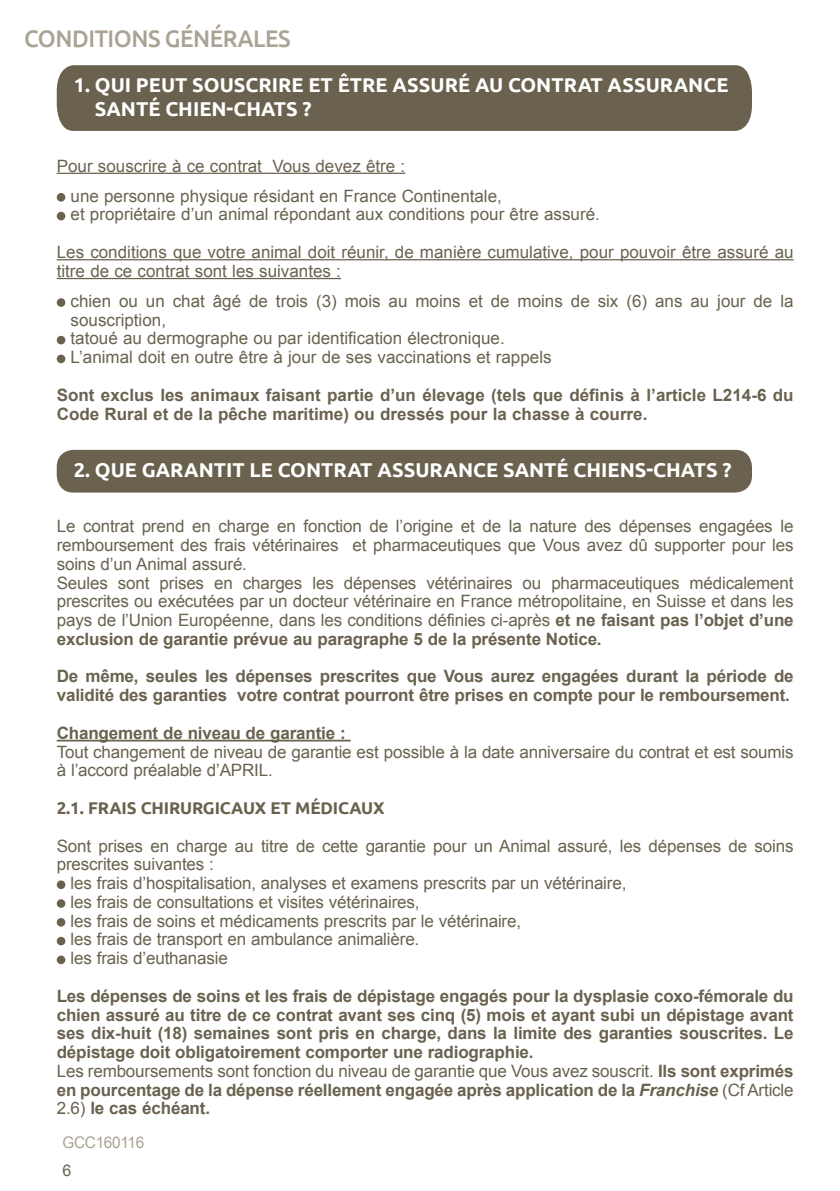
<style>
.page{position:relative;width:840px;height:1191px;background:#fff}
.page>*{position:absolute;margin:0;border:0;box-sizing:border-box;transform-origin:0 0}
.t1{font:500 24px "Ubuntu";letter-spacing:-.02em;color:#aaa393;scale:.96 1}
.Titre_1{font:700 20px/24px "Ubuntu";color:#fff}
.t2{font:17px/18.8px "Arial";letter-spacing:-.01em;color:#6a624f}
.t3{font:700 17px/18.8px "Arial";letter-spacing:-.01em;color:#6a624f}
.t4{font:700 17px "Ubuntu";letter-spacing:-.01em;color:#6a624f}
.t5{font:16px "Arial";letter-spacing:-.02em;color:#aaa393;scale:.96 1}
.t6{font:16px "Arial";color:#6a624f}
.s1{font-weight:700}
.s2{font-weight:400}
.s3{font-style:italic}
</style>
<div class="page">
<hr style="left:57px;top:173px;width:348px;height:1px;background:#6a624f">
<hr style="left:57px;top:259px;width:736px;height:1px;background:#6a624f">
<hr style="left:57px;top:278px;width:284px;height:1px;background:#6a624f">
<hr style="left:57px;top:739px;width:293px;height:2px;background:#6a624f">
<div style="left:57px;top:193px;width:8px;height:9px;background:#6a624f;border-radius:50%"></div>
<div style="left:57px;top:212px;width:8px;height:8px;background:#6a624f;border-radius:50%"></div>
<div style="left:57px;top:298px;width:8px;height:9px;background:#6a624f;border-radius:50%"></div>
<div style="left:57px;top:336px;width:8px;height:8px;background:#6a624f;border-radius:50%"></div>
<div style="left:57px;top:354px;width:8px;height:9px;background:#6a624f;border-radius:50%"></div>
<div style="left:57px;top:880px;width:8px;height:9px;background:#6a624f;border-radius:50%"></div>
<div style="left:57px;top:899px;width:8px;height:9px;background:#6a624f;border-radius:50%"></div>
<div style="left:57px;top:918px;width:8px;height:8px;background:#6a624f;border-radius:50%"></div>
<div style="left:57px;top:936px;width:8px;height:9px;background:#6a624f;border-radius:50%"></div>
<div style="left:57px;top:955px;width:8px;height:9px;background:#6a624f;border-radius:50%"></div>
<div style="left:57px;top:450px;width:694px;height:42px;background:#6a624f;border-radius:17px"></div>
<div style="left:57px;top:65px;width:694px;height:66px;background:#6a624f"></div>
<p class="t1" style="left:24px;top:23px;width:279px">CONDITIONS GÉNÉRALES</p>
<p class="Titre_1" style="left:95px;top:73px;width:634px;text-indent:-21px">1. QUI PEUT SOUSCRIRE ET ÊTRE ASSURÉ AU CONTRAT ASSURANCE<br>SANTÉ CHIEN-CHATS ?</p>
<p class="t2" style="left:57px;top:156px;width:350px">Pour souscrire à ce contrat Vous devez être :</p>
<p class="t2" style="left:70px;top:186px;width:432px">une personne physique résidant en France Continentale,</p>
<p class="t2" style="left:70px;top:205px;width:530px">et propriétaire d’un animal répondant aux conditions pour être assuré.</p>
<p class="t2" style="left:57px;top:243px;width:738px">Les conditions que votre animal doit réunir, de manière cumulative, pour pouvoir être assuré au titre de ce contrat sont les suivantes :</p>
<p class="t2" style="left:70px;top:292px;width:724px">chien ou un chat âgé de trois (3) mois au moins et de moins de six (6) ans au jour de la souscription,</p>
<p class="t2" style="left:70px;top:329px;width:435px">tatoué au dermographe ou par identification électronique.</p>
<p class="t2" style="left:70px;top:348px;width:482px">L’animal doit en outre être à jour de ses vaccinations et rappels</p>
<p class="t3" style="left:57px;top:386px;width:738px">Sont exclus les animaux faisant partie d’un élevage (tels que définis à l’article L214-6 du<br>Code Rural et de la pêche maritime) ou dressés pour la chasse à courre.</p>
<p class="Titre_1" style="left:74px;top:457px;width:659px">2. QUE GARANTIT LE CONTRAT ASSURANCE SANTÉ CHIENS-CHATS ?</p>
<p class="t2" style="left:57px;top:517px;width:737px;text-align:justify">Le contrat prend en charge en fonction de l’origine et de la nature des dépenses engagées le remboursement des frais vétérinaires et pharmaceutiques que Vous avez dû supporter pour les soins d’un Animal assuré.</p>
<p class="t2" style="left:57px;top:573px;width:738px;text-align:justify">Seules sont prises en charges les dépenses vétérinaires ou pharmaceutiques médicalement prescrites ou exécutées par un docteur vétérinaire en France métropolitaine, en Suisse et dans les pays de l’Union Européenne, dans les conditions définies ci-après <span class="s1">et ne faisant pas l’objet d’une exclusion de garantie prévue au paragraphe 5 de la présente Notice.</span></p>
<p class="t3" style="left:57px;top:667px;width:738px">De même, seules les dépenses prescrites que Vous aurez engagées durant la période de validité des garanties votre contrat pourront être prises en compte pour le remboursement.</p>
<p class="t3" style="left:57px;top:724px;width:290px">Changement de niveau de garantie :</p>
<p class="t2" style="left:57px;top:742px;width:738px">Tout changement de niveau de garantie est possible à la date anniversaire du contrat et est soumis à l’accord préalable d’APRIL.</p>
<p class="t4" style="left:57px;top:797px;width:329px">2.1. FRAIS CHIRURGICAUX ET MÉDICAUX</p>
<p class="t2" style="left:57px;top:836px;width:738px">Sont prises en charge au titre de cette garantie pour un Animal assuré, les dépenses de soins prescrites suivantes :</p>
<p class="t2" style="left:70px;top:874px;width:557px">les frais d’hospitalisation, analyses et examens prescrits par un vétérinaire,</p>
<p class="t2" style="left:70px;top:892px;width:350px">les frais de consultations et visites vétérinaires,</p>
<p class="t2" style="left:70px;top:911px;width:452px">les frais de soins et médicaments prescrits par le vétérinaire,</p>
<p class="t2" style="left:70px;top:930px;width:350px">les frais de transport en ambulance animalière.</p>
<p class="t2" style="left:70px;top:949px;width:159px">les frais d’euthanasie</p>
<p class="t3" style="left:57px;top:987px;width:738px;text-align:justify">Les dépenses de soins et les frais de dépistage engagés pour la dysplasie coxo-fémorale du chien assuré au titre de ce contrat avant ses cinq (5) mois et ayant subi un dépistage avant ses dix-huit (18) semaines sont pris en charge, dans la limite des garanties souscrites. Le dépistage doit obligatoirement comporter une radiographie.</p>
<p class="t3" style="left:57px;top:1062px;width:738px;text-align:justify"><span class="s2">Les remboursements sont fonction du niveau de garantie que Vous avez souscrit.</span> Ils sont exprimés en pourcentage de la dépense réellement engagée après application de la <span class="s3">Franchise</span> <span class="s2">(Cf Article 2.6)</span> le cas échéant.</p>
<p class="t5" style="left:62px;top:1132px;width:87px">GCC160116</p>
<p class="t6" style="left:62px;top:1159px;width:10px">6</p>
</div>
